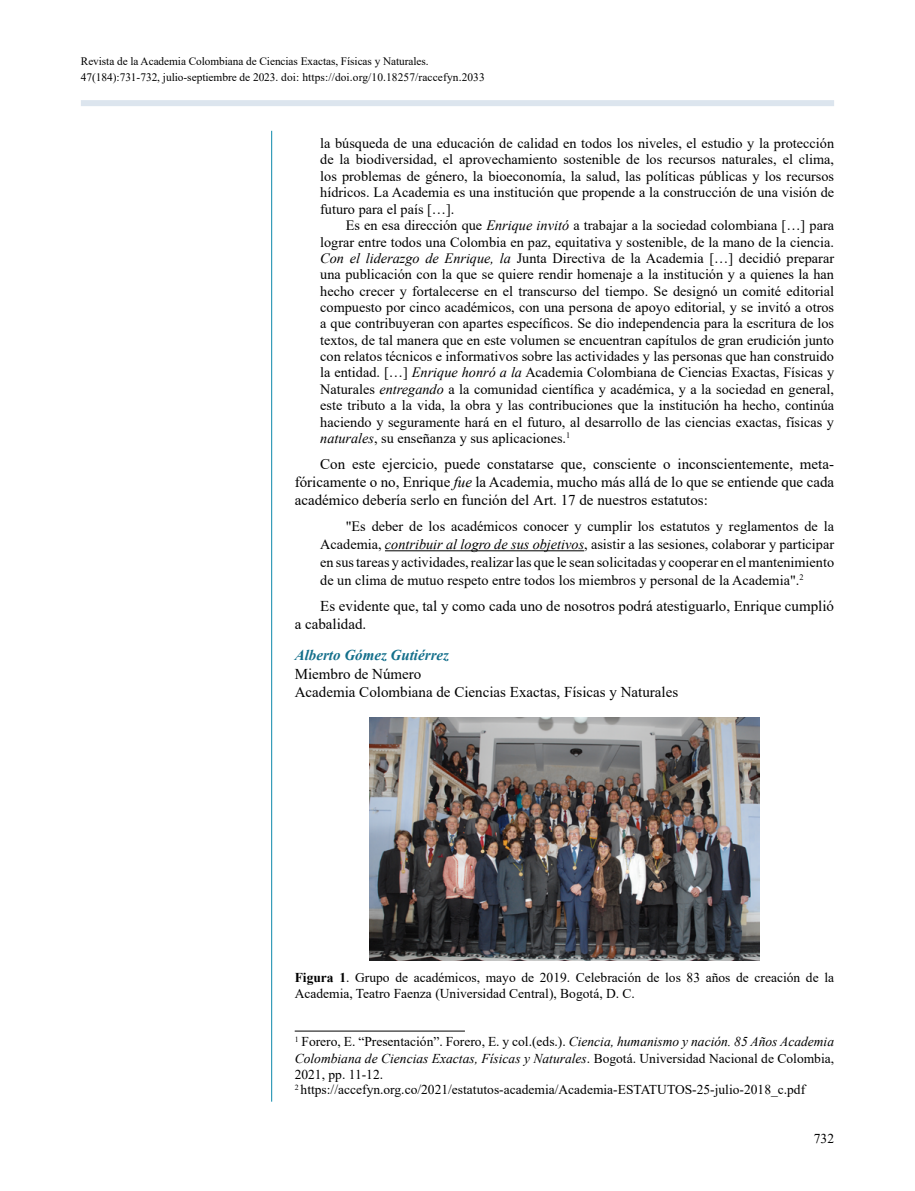
<style>
.page{position:relative;width:915px;height:1191px;background:#fff}
.page>*{position:absolute;margin:0;border:0;box-sizing:border-box;transform-origin:0 0}
.t1{font:15px/17.9px "Times New Roman";color:#000}
.t2{font:italic 700 15px "Times New Roman";color:#136f8b}
.t3{font:14.25px/16.4px "Times New Roman";color:#000;text-align:justify}
.t4{font:13.5px/15.9px "Times New Roman";color:#000}
.t5{font:11.4px/15.3px "Times New Roman";letter-spacing:-.005em;color:#000}
.s1{font-style:italic}
.s2{font-weight:700}
</style>
<div class="page">
<div style="left:81px;top:100px;width:752px;height:6px;background:#dce5ee"></div>
<hr style="left:385px;top:550px;width:199px;height:1px;background:#000">
<hr style="left:294px;top:1030px;width:171px;height:1px;background:#000">
<hr style="left:271px;top:131px;width:1px;height:970px;background:#0d88aa">
<img style="left:369px;top:718px;width:390px;height:242px">
<p class="t5" style="left:81px;top:53px;width:405px">Revista de la Academia Colombiana de Ciencias Exactas, Físicas y Naturales.<br>47(184):731-732, julio-septiembre de 2023. doi: https://doi.org/10.18257/raccefyn.2033</p>
<p class="t3" style="left:320px;top:135px;width:515px">la búsqueda de una educación de calidad en todos los niveles, el estudio y la protección de la biodiversidad, el aprovechamiento sostenible de los recursos naturales, el clima, los problemas de género, la bioeconomía, la salud, las políticas públicas y los recursos hídricos. La Academia es una institución que propende a la construcción de una visión de futuro para el país […].</p>
<p class="t3" style="left:320px;top:217px;width:515px;text-indent:26px">Es en esa dirección que <span class="s1">Enrique invitó</span> a trabajar a la sociedad colombiana […] para lograr entre todos una Colombia en paz, equitativa y sostenible, de la mano de la ciencia.<br><span class="s1">Con el liderazgo de Enrique, la</span> Junta Directiva de la Academia […] decidió preparar una publicación con la que se quiere rendir homenaje a la institución y a quienes la han hecho crecer y fortalecerse en el transcurso del tiempo. Se designó un comité editorial compuesto por cinco académicos, con una persona de apoyo editorial, y se invitó a otros a que contribuyeran con apartes específicos. Se dio independencia para la escritura de los textos, de tal manera que en este volumen se encuentran capítulos de gran erudición junto con relatos técnicos e informativos sobre las actividades y las personas que han construido la entidad. […] <span class="s1">Enrique honró a la</span> Academia Colombiana de Ciencias Exactas, Físicas y Naturales <span class="s1">entregando</span> a la comunidad científica y académica, y a la sociedad en general, este tributo a la vida, la obra y las contribuciones que la institución ha hecho, continúa haciendo y seguramente hará en el futuro, al desarrollo de las ciencias exactas, físicas y <span class="s1">naturales</span>, su enseñanza y sus aplicaciones.<sup>1</sup></p>
<p class="t1" style="left:294px;top:455px;width:540px;text-align:justify;text-indent:26px">Con este ejercicio, puede constatarse que, consciente o inconscientemente, meta&shy;fóricamente o no, Enrique <span class="s1">fue</span> la Academia, mucho más allá de lo que se entiende que cada académico debería serlo en función del Art. 17 de nuestros estatutos:</p>
<p class="t3" style="left:320px;top:517px;width:515px;line-height:17.9px;text-indent:26px">"Es deber de los académicos conocer y cumplir los estatutos y reglamentos de la Academia, <span class="s1">contribuir al logro de sus objetivos</span>, asistir a las sesiones, colaborar y participar en sus tareas y actividades, realizar las que le sean solicitadas y cooperar en el mantenimiento de un clima de mutuo respeto entre todos los miembros y personal de la Academia".<sup>2</sup></p>
<p class="t1" style="left:294px;top:597px;width:540px;text-indent:26px">Es evidente que, tal y como cada uno de nosotros podrá atestiguarlo, Enrique cumplió a cabalidad.</p>
<p class="t2" style="left:294px;top:645px;width:156px">Alberto Gómez Gutiérrez</p>
<p class="t1" style="left:294px;top:664px;width:385px;line-height:18.5px">Miembro de Número<br>Academia Colombiana de Ciencias Exactas, Físicas y Naturales</p>
<p class="t4" style="left:294px;top:968px;width:540px"><span class="s2">Figura 1</span>. Grupo de académicos, mayo de 2019. Celebración de los 83 años de creación de la<br>Academia, Teatro Faenza (Universidad Central), Bogotá, D. C.</p>
<p class="t4" style="left:294px;top:1033px;width:540px"><sup>1</sup> Forero, E. “Presentación”. Forero, E. y col.(eds.). <span class="s1">Ciencia, humanismo y nación. 85 Años Academia Colombiana de Ciencias Exactas, Físicas y Naturales</span>. Bogotá. Universidad Nacional de Colombia, 2021, pp. 11-12.<br><sup>2</sup> https://accefyn.org.co/2021/estatutos-academia/Academia-ESTATUTOS-25-julio-2018_c.pdf</p>
<p class="t4" style="left:813px;top:1130px;width:22px">732</p>
</div>
